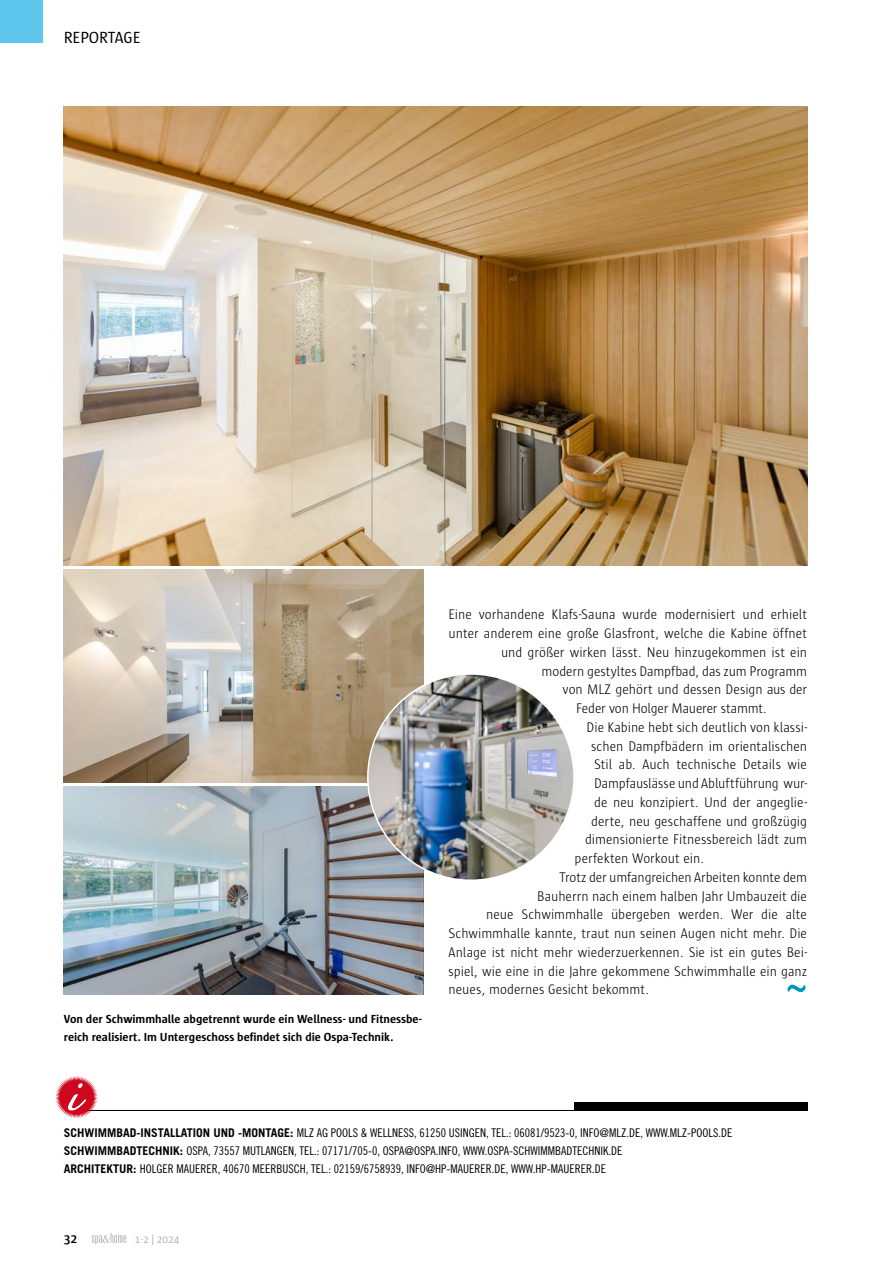
<style>
.page{position:relative;width:893px;height:1263px;background:#fff}
.page>*{position:absolute;margin:0;border:0;box-sizing:border-box;transform-origin:0 0}
.t1{font:16.5px "Sun";color:#000}
.t2{font:300 14.25px "Sun";letter-spacing:-.005em;color:#000;scale:.95 1}
.t3{font:600 13.5px "Sun";color:#000}
.t4{font:12px/18px "Trade Gothic Cond Eighteen";color:#000}
.t5{font:700 12px/18.8px "Sun";color:#000}
.t6{font:700 12px "Trade Gothic";color:#000}
.t7{font:11.25px "Sun";color:#b1b3b4}
.s1{font-family:"Trade Gothic";font-weight:700}
.s2{font-family:"Trade Gothic Cond Eighteen";font-weight:400}
</style>
<div class="page">
<div style="left:0;top:0;width:43px;height:43px;background:#5ec5ed"></div>
<svg style="left:92px;top:1233px;width:34px;height:11px"></svg>
<hr style="left:79px;top:1110px;width:729px;height:1px;background:#000">
<svg style="left:55px;top:1076px;width:43px;height:42px"></svg>
<div style="left:574px;top:1102px;width:234px;height:9px;background:#000"></div>
<img style="left:64px;top:106px;width:744px;height:460px">
<img style="left:64px;top:570px;width:359px;height:212px">
<img style="left:64px;top:787px;width:359px;height:207px">
<svg style="left:787px;top:984px;width:19px;height:8px"></svg>
<img style="left:368px;top:674px;width:206px;height:206px;border-radius:103px">
<p class="t1" style="left:64px;top:28px;width:78px">REPORTAGE</p>
<p class="t5" style="left:64px;top:1009px;width:359px">Von der Schwimmhalle abgetrennt wurde ein Wellness- und Fitnessbe&shy;reich realisiert. Im Untergeschoss befindet sich die Ospa-Technik.</p>
<p class="t2" style="left:449px;top:607px;width:379px">Eine vorhandene Klafs-Sauna wurde modernisiert und erhielt</p>
<p class="t2" style="left:449px;top:626px;width:379px">unter anderem eine große Glasfront, welche die Kabine öffnet</p>
<p class="t2" style="left:501px;top:644px;width:324px">und größer wirken lässt. Neu hinzugekommen ist ein</p>
<p class="t2" style="left:542px;top:663px;width:281px">modern gestyltes Dampfbad, das zum Programm</p>
<p class="t2" style="left:563px;top:682px;width:259px">von MLZ gehört und dessen Design aus der</p>
<p class="t2" style="left:576px;top:701px;width:202px">Feder von Holger Mauerer stammt.</p>
<p class="t2" style="left:587px;top:719px;width:234px">Die Kabine hebt sich deutlich von klassi-</p>
<p class="t2" style="left:591px;top:738px;width:229px">schen Dampfbädern im orientalischen</p>
<p class="t2" style="left:594px;top:757px;width:226px">Stil ab. Auch technische Details wie</p>
<p class="t2" style="left:594px;top:776px;width:226px">Dampfauslässe und Abluftführung wur-</p>
<p class="t2" style="left:594px;top:794px;width:226px">de neu konzipiert. Und der angeglie-</p>
<p class="t2" style="left:591px;top:813px;width:229px">derte, neu geschaffene und großzügig</p>
<p class="t2" style="left:585px;top:832px;width:235px">dimensionierte Fitnessbereich lädt zum</p>
<p class="t2" style="left:575px;top:851px;width:138px">perfekten Workout ein.</p>
<p class="t2" style="left:560px;top:869px;width:262px">Trotz der umfangreichen Arbeiten konnte dem</p>
<p class="t2" style="left:537px;top:888px;width:286px">Bauherrn nach einem halben Jahr Umbauzeit die</p>
<p class="t2" style="left:486px;top:907px;width:339px">neue Schwimmhalle übergeben werden. Wer die alte</p>
<p class="t2" style="left:449px;top:926px;width:379px">Schwimmhalle kannte, traut nun seinen Augen nicht mehr. Die</p>
<p class="t2" style="left:449px;top:944px;width:379px">Anlage ist nicht mehr wiederzuerkennen. Sie ist ein gutes Bei-</p>
<p class="t2" style="left:449px;top:963px;width:379px">spiel, wie eine in die Jahre gekommene Schwimmhalle ein ganz</p>
<p class="t2" style="left:449px;top:982px;width:212px">neues, modernes Gesicht bekommt.</p>
<p class="t4" style="left:64px;top:1123px;width:670px"><span class="s1">SCHWIMMBAD-INSTALLATION UND -MONTAGE:</span> MLZ AG POOLS &amp; WELLNESS, 61250 USINGEN, TEL.: 06081/9523-0, INFO@MLZ.DE, WWW.MLZ-POOLS.DE</p>
<p class="t6" style="left:64px;top:1143px;width:193px">SCHWIMMBADTECHNIK: <span class="s2">OSPA, 73557 MUTLA</span></p>
<p class="t4" style="left:64px;top:1141px;width:560px;text-indent:207px">NGEN, TEL.: 07171/705-0, OSPA@OSPA.INFO, WWW.OSPA-SCHWIMMBADTECHNIK.DE<br><span class="s1">ARCHITEKTUR:</span> HOLGER MAUERER, 40670 MEERBUSCH, TEL.: 02159/6758939, INFO@HP-MAUERER.DE, WWW.HP-MAUERER.DE</p>
<p class="t3" style="left:64px;top:1231px;width:15px">32</p>
<p class="t7" style="left:135px;top:1233px;width:46px">1-2 | 2024</p>
</div>
